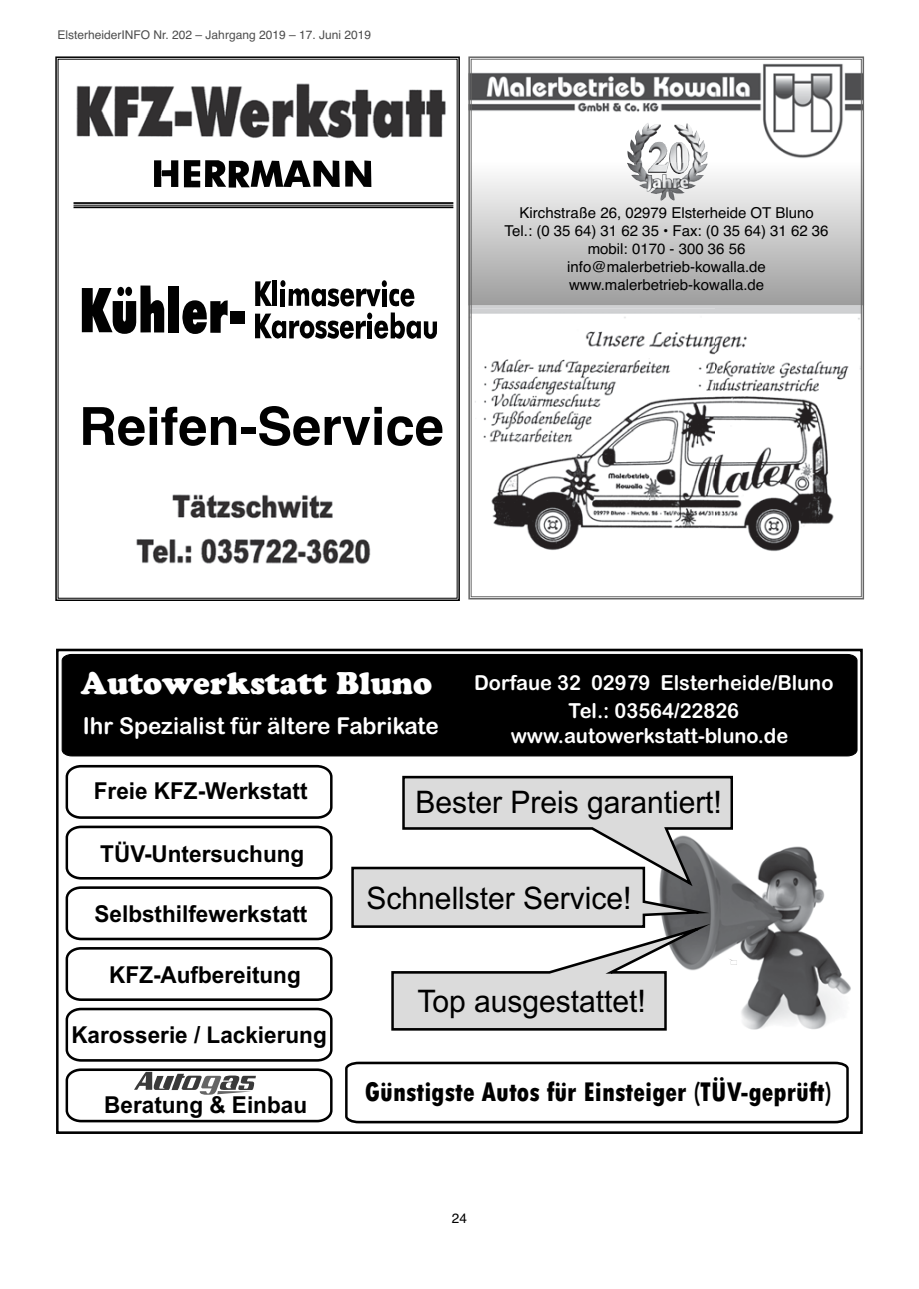
<style>
.page{position:relative;width:919px;height:1289px;background:#fff}
.page>*{position:absolute;margin:0;border:0;box-sizing:border-box;transform-origin:0 0}
.t1{font:700 52.5px "Helvetica";color:#000}
.t2{font:31.05px "Arial";color:#000}
.t3{font:700 31.05px "Cooper Black Std";color:#fff}
.t4{font:800 condensed 28.5px "Tw Cen";color:#000}
.t5{font:700 23.25px "Arial";color:#000}
.t6{font:23.25px "Arial Rounded MT Bold";color:#fff}
.t7{font:20.7px/24.5px "Arial Rounded MT Bold";color:#fff;text-align:center}
.t8{font:15px/18px "Helvetica";color:#000;text-align:center}
.t9{font:13.5px "Helvetica";color:#000}
.t10{font:12px "Helvetica";color:#4d4d4d}
</style>
<div class="page">
<div style="left:55px;top:56px;width:405px;height:545px;border:2px solid #000"></div>
<img style="left:76px;top:83px;width:370px;height:56px">
<svg style="left:82px;top:285px;width:82px;height:49px"></svg>
<div style="left:168px;top:285px;width:11px;height:47px;background:#010101"></div>
<div style="left:230px;top:311px;width:14px;height:12px;background:#010101"></div>
<svg style="left:182px;top:300px;width:46px;height:34px"></svg>
<svg style="left:255px;top:280px;width:182px;height:59px"></svg>
<svg style="left:154px;top:160px;width:24px;height:27px"></svg>
<svg style="left:345px;top:160px;width:26px;height:27px"></svg>
<svg style="left:184px;top:160px;width:155px;height:27px"></svg>
<img style="left:172px;top:494px;width:161px;height:25px">
<img style="left:136px;top:538px;width:235px;height:26px">
<hr style="left:73px;top:202px;width:380px;height:2px;background:#000">
<hr style="left:73px;top:205px;width:380px;height:1px;background:#000">
<hr style="left:73px;top:206px;width:380px;height:2px;background:#000">
<svg style="left:473px;top:163px;width:386px;height:142px;background:#cbcbcb"></svg>
<img style="left:473px;top:309px;width:242px;height:241px">
<img style="left:715px;top:309px;width:144px;height:242px">
<img style="left:473px;top:63px;width:386px;height:96px">
<img style="left:627px;top:123px;width:79px;height:40px">
<img style="left:627px;top:163px;width:71px;height:38px">
<img style="left:647px;top:142px;width:42px;height:32px">
<div style="left:468px;top:56px;width:396px;height:543px;border:2px solid #666"></div>
<div style="left:56px;top:648px;width:806px;height:485px;border:3px solid #000"></div>
<div style="left:62px;top:654px;width:795px;height:102px;background:#000"></div>
<svg style="left:345px;top:1061px;width:504px;height:63px"></svg>
<img style="left:737px;top:846px;width:114px;height:184px">
<svg style="left:65px;top:764px;width:268px;height:359px"></svg>
<svg style="left:351px;top:775px;width:386px;height:256px"></svg>
<p class="t10" style="left:57px;top:30px;width:315px">ElsterheiderINFO Nr. 202 – Jahrgang 2019 – 17. Juni 2019</p>
<h1 class="t1" style="left:79px;top:407px;width:366px">Reifen-Service</h1>
<p class="t8" style="left:504px;top:205px;width:325px">Kirchstraße 26, 02979 Elsterheide OT Bluno Tel.: (0 35 64) 31 62 35 • Fax: (0 35 64) 31 62 36 mobil: 0170 - 300 36 56 info@malerbetrieb-kowalla.de www.malerbetrieb-kowalla.de</p>
<h2 class="t3" style="left:81px;top:665px;width:353px">Autowerkstatt Bluno</h2>
<h3 class="t6" style="left:83px;top:712px;width:357px">Ihr Spezialist für ältere Fabrikate</h3>
<h3 class="t7" style="left:474px;top:670px;width:361px">Dorfaue 32 02979 Elsterheide/Bluno</h3>
<h3 class="t7" style="left:510px;top:698px;width:279px">Tel.: 03564/22826 www.autowerkstatt-bluno.de</h3>
<h3 class="t5" style="left:94px;top:777px;width:215px">Freie KFZ-Werkstatt</h3>
<h3 class="t5" style="left:100px;top:840px;width:205px">TÜV-Untersuchung</h3>
<h3 class="t5" style="left:94px;top:900px;width:214px">Selbsthilfewerkstatt</h3>
<h3 class="t5" style="left:109px;top:960px;width:193px">KFZ-Aufbereitung</h3>
<h3 class="t5" style="left:71px;top:1020px;width:257px">Karosserie / Lackierung</h3>
<h3 class="t5" style="left:104px;top:1091px;width:204px">Beratung &amp; Einbau</h3>
<h2 class="t2" style="left:415px;top:784px;width:308px">Bester Preis garantiert!</h2>
<h2 class="t2" style="left:366px;top:880px;width:266px">Schnellster Service!</h2>
<h2 class="t2" style="left:417px;top:982px;width:230px">Top ausgestattet!</h2>
<h3 class="t4" style="left:365px;top:1074px;width:468px">Günstigste Autos für Einsteiger (TÜV-geprüft)</h3>
<p class="t9" style="left:452px;top:1212px;width:17px">24</p>
</div>
